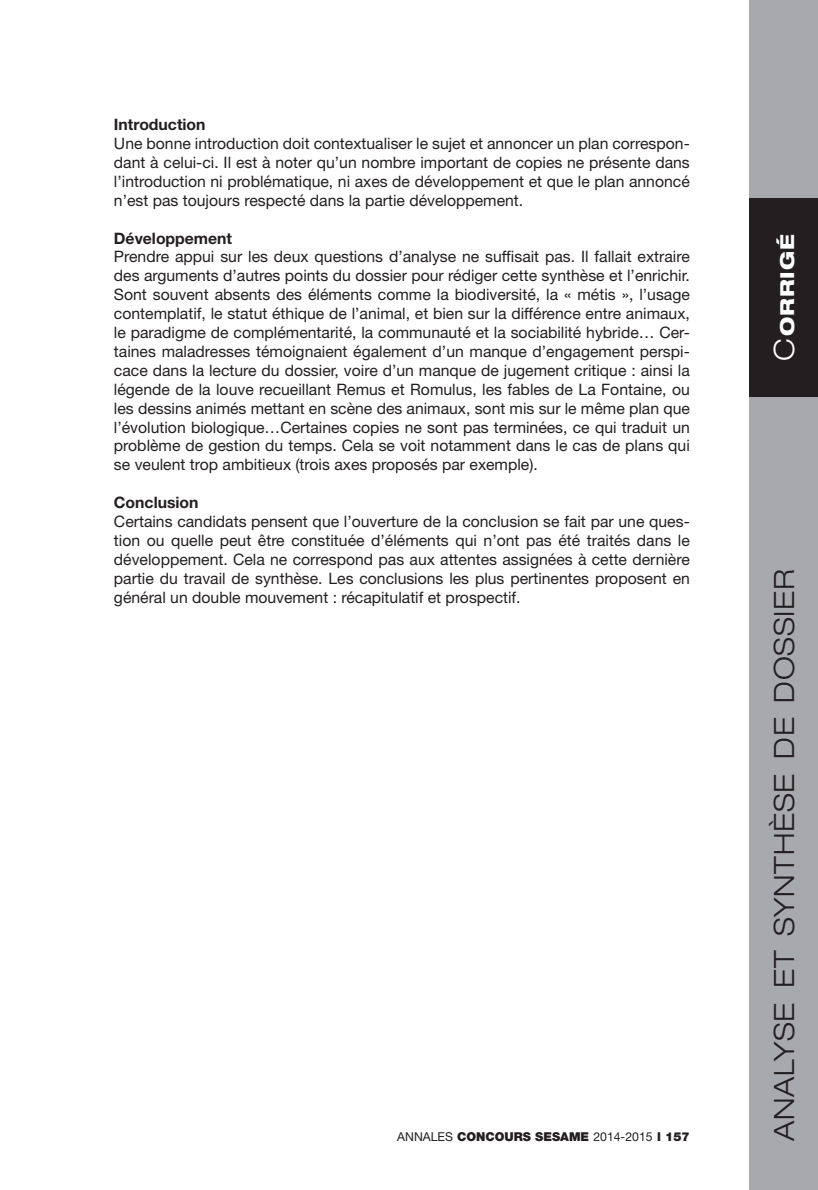
<style>
.page{position:relative;width:818px;height:1190px;background:#fff}
.page>*{position:absolute;margin:0;border:0;box-sizing:border-box;transform-origin:0 0}
.t1{font:300 expanded 28px "Helvetica Neue LT Std";letter-spacing:.03em;color:#231f20}
.t2{font:800 expanded 19.25px "Helvetica Neue LT Std";letter-spacing:.05em;color:#fff}
.t3{font:15.75px/18.9px "Helvetica Neue LT Std";color:#231f20;text-align:justify}
.t4{font:700 15.75px "Helvetica Neue LT Std";color:#231f20}
.t5{font:900 12.25px "Helvetica Neue LT Std";color:#231f20}
.s1{font-weight:400}
.s2{font-weight:300;font-size:28px}
</style>
<div class="page">
<div style="left:749px;top:0;width:68px;height:1190px;background:#a8a9ad"></div>
<div style="left:749px;top:198px;width:68px;height:199px;background:#231f20"></div>
<p class="t4" style="left:114px;top:115px;width:93px">Introduction</p>
<p class="t3" style="left:114px;top:134px;width:577px">Une bonne introduction doit contextualiser le sujet et annoncer un plan correspon&shy;dant à celui-ci. Il est à noter qu’un nombre important de copies ne présente dans l’introduction ni problématique, ni axes de développement et que le plan annoncé n’est pas toujours respecté dans la partie développement.</p>
<p class="t4" style="left:114px;top:228px;width:120px">Développement</p>
<p class="t3" style="left:114px;top:247px;width:577px">Prendre appui sur les deux questions d’analyse ne suffisait pas. Il fallait extraire des arguments d’autres points du dossier pour rédiger cette synthèse et l’enrichir.<br>Sont souvent absents des éléments comme la biodiversité, la « métis », l’usage contemplatif, le statut éthique de l’animal, et bien sur la différence entre animaux, le paradigme de complémentarité, la communauté et la sociabilité hybride… Cer&shy;taines maladresses témoignaient également d’un manque d’engagement perspi&shy;cace dans la lecture du dossier, voire d’un manque de jugement critique : ainsi la légende de la louve recueillant Remus et Romulus, les fables de La Fontaine, ou les dessins animés mettant en scène des animaux, sont mis sur le même plan que l’évolution biologique…Certaines copies ne sont pas terminées, ce qui traduit un problème de gestion du temps. Cela se voit notamment dans le cas de plans qui se veulent trop ambitieux (trois axes proposés par exemple).</p>
<p class="t4" style="left:114px;top:493px;width:86px">Conclusion</p>
<p class="t3" style="left:114px;top:512px;width:577px">Certains candidats pensent que l’ouverture de la conclusion se fait par une ques&shy;tion ou quelle peut être constituée d’éléments qui n’ont pas été traités dans le développement. Cela ne correspond pas aux attentes assignées à cette dernière partie du travail de synthèse. Les conclusions les plus pertinentes proposent en général un double mouvement : récapitulatif et prospectif.</p>
<p class="t5" style="left:397px;top:1129px;width:294px"><span class="s1">ANNALES</span> CONCOURS SESAME <span class="s1">2014-2015</span> l 157</p>
<p class="t2" style="left:774px;top:361px;width:128px;rotate:-90deg"><span class="s2">C</span>ORRIGÉ</p>
<h1 class="t1" style="left:767px;top:1141px;width:574px;rotate:-90deg">ANALYSE ET SYNTHÈSE DE DOSSIER</h1>
</div>
